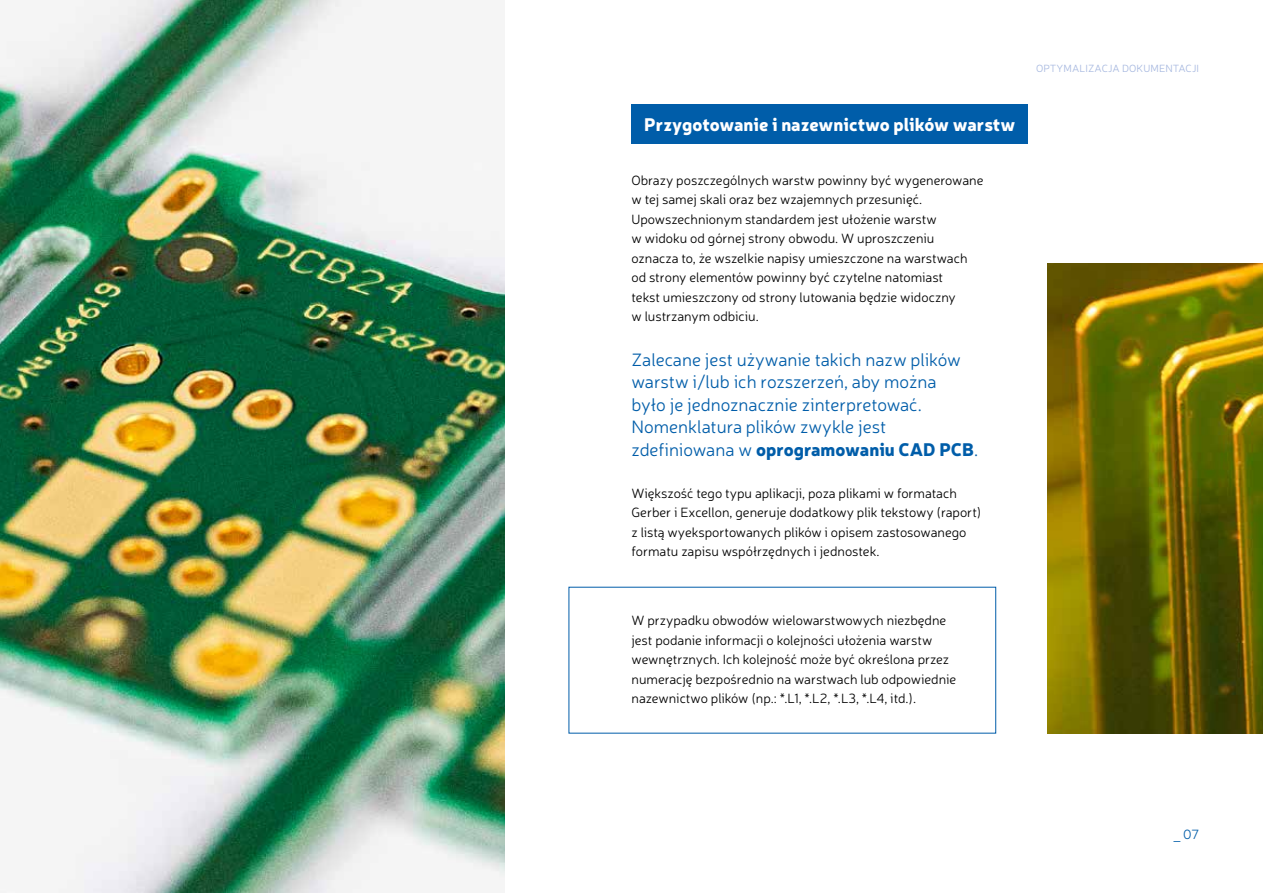
<style>
.page{position:relative;width:1263px;height:893px;background:#fff}
.page>*{position:absolute;margin:0;border:0;box-sizing:border-box;transform-origin:0 0}
.t1{font:300 18px/22.5px "Neris";color:#005da9}
.t2{font:900 18px "Neris";color:#fff}
.t3{font:300 13.5px/19.5px "Neris";color:#000}
.t4{font:300 13.5px "Neris";color:#005da9}
.t5{font:300 10.5px "Neris";letter-spacing:.01em;color:#a5b7df}
.s1{font-weight:900}
</style>
<div class="page">
<div style="left:631px;top:105px;width:397px;height:39px;background:#005da9"></div>
<img style="left:0;top:1px;width:505px;height:892px">
<img style="left:1047px;top:264px;width:216px;height:469px">
<h1 class="t2" style="left:644px;top:111px;width:373px">Przygotowanie i nazewnictwo plików warstw</h1>
<p class="t3" style="left:631px;top:170px;width:353px">Obrazy poszczególnych warstw powinny być wygenerowane w tej samej skali oraz bez wzajemnych przesunięć.<br>Upowszechnionym standardem jest ułożenie warstw<br>w widoku od górnej strony obwodu. W uproszczeniu oznacza to, że wszelkie napisy umieszczone na warstwach od strony elementów powinny być czytelne natomiast<br>tekst umieszczony od strony lutowania będzie widoczny<br>w lustrzanym odbiciu.</p>
<h1 class="t1" style="left:631px;top:347px;width:348px">Zalecane jest używanie takich nazw plików warstw i/lub ich rozszerzeń, aby można<br>było je jednoznacznie zinterpretować.<br>Nomenklatura plików zwykle jest zdefiniowana w <span class="s1">oprogramowaniu CAD PCB</span>.</h1>
<p class="t3" style="left:631px;top:483px;width:351px">Większość tego typu aplikacji, poza plikami w formatach Gerber i Excellon, generuje dodatkowy plik tekstowy (raport) z listą wyeksportowanych plików i opisem zastosowanego formatu zapisu współrzędnych i jednostek.</p>
<p class="t5" style="left:1036px;top:61px;width:165px">OPTYMALIZACJA DOKUMENTACJI</p>
<p class="t3" style="left:631px;top:611px;width:326px">W przypadku obwodów wielowarstwowych niezbędne jest podanie informacji o kolejności ułożenia warstw wewnętrznych. Ich kolejność może być określona przez numerację bezpośrednio na warstwach lub odpowiednie nazewnictwo plików (np.: *.L1, *.L2, *.L3, *.L4, itd.).</p>
<p class="t4" style="left:1174px;top:826px;width:27px">_ 07</p>
</div>
